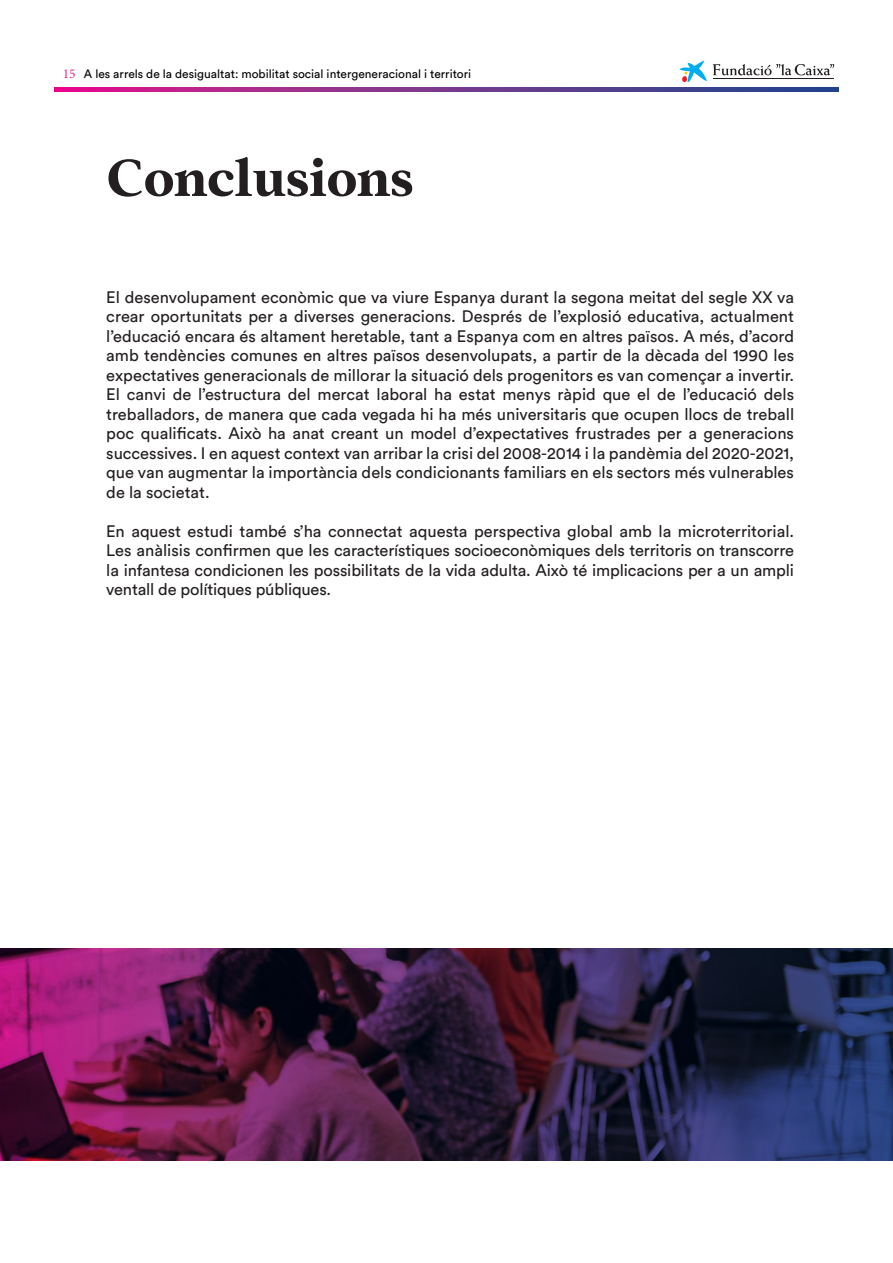
<style>
.page{position:relative;width:893px;height:1263px;background:#fff}
.page>*{position:absolute;margin:0;border:0;box-sizing:border-box;transform-origin:0 0}
.t1{font:700 57px "Addington CF";letter-spacing:-.01em;color:#231f20}
.t2{font:16.5px/19.5px "Circular Std";letter-spacing:-.01em;color:#231f20;text-align:justify}
.t3{font:12px "Circular Std";color:#000001}
.s1{font-family:"Minion Pro";font-size:13.5px;color:#e82a89}
</style>
<div class="page">
<svg style="left:680px;top:61px;width:27px;height:21px"></svg>
<hr style="left:713px;top:78px;width:121px;height:1px;background:#231f20">
<hr style="left:713px;top:79px;width:121px;height:1px;background:#231f20">
<svg style="left:713px;top:64px;width:121px;height:11px"></svg>
<svg style="left:54px;top:87px;width:785px;height:5px;background:#7c338c"></svg>
<img style="left:0;top:948px;width:893px;height:213px">
<p class="t3" style="left:63px;top:66px;width:410px"><span class="s1">15</span> A les arrels de la desigualtat: mobilitat social intergeneracional i territori</p>
<p class="t1" style="left:106px;top:144px;width:309px">Conclusions</p>
<p class="t2" style="left:106px;top:287px;width:689px">El desenvolupament econòmic que va viure Espanya durant la segona meitat del segle XX va crear oportunitats per a diverses generacions. Després de l’explosió educativa, actualment l’educació encara és altament heretable, tant a Espanya com en altres països. A més, d’acord amb tendències comunes en altres països desenvolupats, a partir de la dècada del 1990 les expectatives generacionals de millorar la situació dels progenitors es van començar a invertir.<br>El canvi de l’estructura del mercat laboral ha estat menys ràpid que el de l’educació dels treballadors, de manera que cada vegada hi ha més universitaris que ocupen llocs de treball poc qualificats. Això ha anat creant un model d’expectatives frustrades per a generacions successives. I en aquest context van arribar la crisi del 2008-2014 i la pandèmia del 2020-2021, que van augmentar la importància dels condicionants familiars en els sectors més vulnerables de la societat.</p>
<p class="t2" style="left:106px;top:521px;width:689px">En aquest estudi també s’ha connectat aquesta perspectiva global amb la microterritorial.<br>Les anàlisis confirmen que les característiques socioeconòmiques dels territoris on transcorre la infantesa condicionen les possibilitats de la vida adulta. Això té implicacions per a un ampli ventall de polítiques públiques.</p>
</div>
